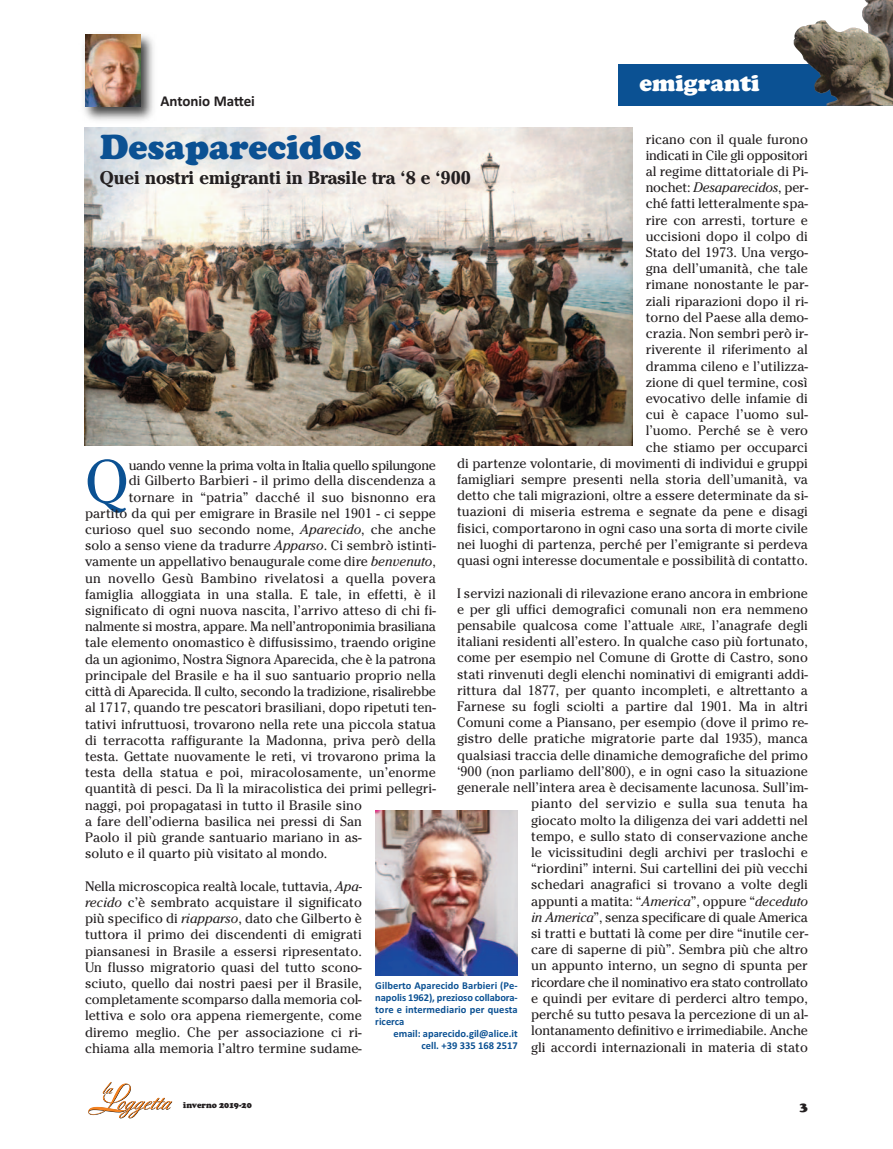
<style>
.page{position:relative;width:893px;height:1149px;background:#fff}
.page>*{position:absolute;margin:0;border:0;box-sizing:border-box;transform-origin:0 0}
.t1{font:59.1px "Cheltenham S Si";color:#0b5193}
.t2{font:900 36px "Cooper";color:#0b5193}
.t3{font:900 24px "Cooper";color:#fff}
.t4{font:700 18px "Cheltenham S Si";color:#231f20}
.t5{font:700 15px "Calibri";color:#231f20}
.t6{font:13.5px/16.2px "Cheltenham S Si";color:#231f20;text-align:right}
.t7{font:13.5px "Cheltenham S Si";letter-spacing:-.02em;color:#231f20}
.t8{font:13.5px "Cheltenham S Si";letter-spacing:-.03em;color:#231f20}
.t9{font:13.5px "Cheltenham S Si";letter-spacing:.02em;color:#231f20}
.t10{font:900 13.5px "Cooper";color:#231f20}
.t11{font:700 10.5px/12px "Calibri";color:#0b5193;text-align:justify}
.t12{font:900 9px "Cooper";color:#231f20;scale:.95 1}
.s1{font-style:italic}
.s2{font-size:10.2px}
</style>
<div class="page">
<div style="left:618px;top:64px;width:275px;height:42px;background:#0b5193"></div>
<img style="left:793px;top:0;width:100px;height:106px">
<svg style="left:88px;top:1082px;width:84px;height:35px"></svg>
<img style="left:84px;top:34px;width:70px;height:87px">
<img style="left:85px;top:34px;width:55px;height:72px">
<img style="left:375px;top:810px;width:143px;height:165px">
<img style="left:84px;top:127px;width:548px;height:318px">
<p class="t3" style="left:639px;top:74px;width:122px">emigranti</p>
<p class="t5" style="left:160px;top:96px;width:96px">Antonio Mattei</p>
<p class="t2" style="left:100px;top:133px;width:263px">Desaparecidos</p>
<p class="t4" style="left:100px;top:171px;width:373px">Quei nostri emigranti in Brasile tra ‘8 e ‘900</p>
<p class="t6" style="left:457px;top:132px;width:353px">ricano con il quale furono<br>indicati in Cile gli oppositori<br>al regime dittatoriale di Pi-<br>nochet: <span class="s1">Desaparecidos</span>, per-<br>ché fatti letteralmente spa-<br>rire con arresti, torture e<br>uccisioni dopo il colpo di<br>Stato del 1973. Una vergo-<br>gna dell’umanità, che tale<br>rimane nonostante le par-<br>ziali riparazioni dopo il ri-<br>torno del Paese alla demo-<br>crazia. Non sembri però ir-<br>riverente il riferimento al<br>dramma cileno e l’utilizza-<br>zione di quel termine, così<br>evocativo delle infamie di<br>cui è capace l’uomo sul-<br>l’uomo. Perché se è vero<br>che stiamo per occuparci<br>di partenze volontarie, di movimenti di individui e gruppi famigliari sempre presenti nella storia dell’umanità, va detto che tali migrazioni, oltre a essere determinate da si&shy;tuazioni di miseria estrema e segnate da pene e disagi fisici, comportarono in ogni caso una sorta di morte civile nei luoghi di partenza, perché per l’emigrante si perdeva quasi ogni interesse documentale e possibilità di contatto.</p>
<p class="t6" style="left:457px;top:586px;width:353px">I servizi nazionali di rilevazione erano ancora in embrione e per gli uffici demografici comunali non era nemmeno pensabile qualcosa come l’attuale <span class="s2">AIRE</span>, l’anagrafe degli italiani residenti all’estero. In qualche caso più fortunato, come per esempio nel Comune di Grotte di Castro, sono stati rinvenuti degli elenchi nominativi di emigranti addi&shy;rittura dal 1877, per quanto incompleti, e altrettanto a Farnese su fogli sciolti a partire dal 1901. Ma in altri Comuni come a Piansano, per esempio (dove il primo re&shy;gistro delle pratiche migratorie parte dal 1935), manca qualsiasi traccia delle dinamiche demografiche del primo ‘900 (non parliamo dell’800), e in ogni caso la situazione generale nell’intera area è decisamente lacunosa. Sull’im&shy;pianto del servizio e sulla sua tenuta ha<br>giocato molto la diligenza dei vari addetti nel<br>tempo, e sullo stato di conservazione anche<br>le vicissitudini degli archivi per traslochi e<br>“riordini” interni. Sui cartellini dei più vecchi<br>schedari anagrafici si trovano a volte degli<br>appunti a matita: “<span class="s1">America</span>”, oppure “<span class="s1">deceduto<br>in America</span>”, senza specificare di quale America<br>si tratti e buttati là come per dire “inutile cer-<br>care di saperne di più”. Sembra più che altro<br>un appunto interno, un segno di spunta per<br>ricordare che il nominativo era stato controllato<br>e quindi per evitare di perderci altro tempo,<br>perché su tutto pesava la percezione di un al&shy;lontanamento definitivo e irrimediabile. Anche<br>gli accordi internazionali in materia di stato</p>
<p class="t1" style="left:85px;top:460px;width:45px">Q</p>
<p class="t8" style="left:129px;top:460px;width:309px">uando venne la prima volta in Italia quello spilungone</p>
<p class="t6" style="left:129px;top:473px;width:309px">di Gilberto Barbieri - il primo della discendenza a</p>
<p class="t6" style="left:129px;top:490px;width:309px">tornare in “patria” dacché il suo bisnonno era</p>
<p class="t6" style="left:85px;top:506px;width:352px">partito da qui per emigrare in Brasile nel 1901 - ci seppe</p>
<p class="t6" style="left:85px;top:522px;width:352px">curioso quel suo secondo nome, <span class="s1">Aparecido</span>, che anche</p>
<p class="t6" style="left:85px;top:538px;width:352px">solo a senso viene da tradurre <span class="s1">Apparso</span>. Ci sembrò istinti-</p>
<p class="t6" style="left:85px;top:554px;width:352px">vamente un appellativo benaugurale come dire <span class="s1">benvenuto</span>,</p>
<p class="t9" style="left:85px;top:572px;width:352px">un novello Gesù Bambino rivelatosi a quella povera</p>
<p class="t6" style="left:85px;top:587px;width:352px">famiglia alloggiata in una stalla. E tale, in effetti, è il</p>
<p class="t6" style="left:85px;top:603px;width:352px">significato di ogni nuova nascita, l’arrivo atteso di chi fi-</p>
<p class="t7" style="left:85px;top:621px;width:352px">nalmente si mostra, appare. Ma nell’antroponimia brasiliana</p>
<p class="t6" style="left:85px;top:635px;width:352px">tale elemento onomastico è diffusissimo, traendo origine</p>
<p class="t6" style="left:85px;top:652px;width:352px">da un agionimo, Nostra Signora Aparecida, che è la patrona</p>
<p class="t6" style="left:85px;top:668px;width:352px">principale del Brasile e ha il suo santuario proprio nella</p>
<p class="t7" style="left:85px;top:686px;width:352px">città di Aparecida. Il culto, secondo la tradizione, risalirebbe</p>
<p class="t6" style="left:85px;top:700px;width:352px">al 1717, quando tre pescatori brasiliani, dopo ripetuti ten-</p>
<p class="t6" style="left:85px;top:716px;width:352px">tativi infruttuosi, trovarono nella rete una piccola statua</p>
<p class="t6" style="left:85px;top:733px;width:352px">di terracotta raffigurante la Madonna, priva però della</p>
<p class="t6" style="left:85px;top:749px;width:352px">testa. Gettate nuovamente le reti, vi trovarono prima la</p>
<p class="t6" style="left:85px;top:765px;width:352px">testa della statua e poi, miracolosamente, un’enorme</p>
<p class="t6" style="left:85px;top:781px;width:352px">quantità di pesci. Da lì la miracolistica dei primi pellegri-</p>
<p class="t6" style="left:85px;top:797px;width:278px">naggi, poi propagatasi in tutto il Brasile sino</p>
<p class="t6" style="left:85px;top:814px;width:278px">a fare dell’odierna basilica nei pressi di San</p>
<p class="t6" style="left:85px;top:830px;width:278px">Paolo il più grande santuario mariano in as-</p>
<p class="t6" style="left:85px;top:846px;width:244px">soluto e il quarto più visitato al mondo.</p>
<p class="t6" style="left:85px;top:878px;width:279px;text-align:justify">Nella microscopica realtà locale, tuttavia, <span class="s1">Apa&shy;recido</span> c’è sembrato acquistare il significato più specifico di <span class="s1">riapparso</span>, dato che Gilberto è tuttora il primo dei discendenti di emigrati piansanesi in Brasile a essersi ripresentato.<br>Un flusso migratorio quasi del tutto scono&shy;sciuto, quello dai nostri paesi per il Brasile, completamente scomparso dalla memoria col&shy;lettiva e solo ora appena riemergente, come diremo meglio. Che per associazione ci ri&shy;chiama alla memoria l’altro termine sudame-</p>
<p class="t11" style="left:375px;top:979px;width:144px">Gilberto Aparecido Barbieri (Pe&shy;napolis 1962), prezioso collabora&shy;tore e intermediario per questa ricerca</p>
<p class="t11" style="left:393px;top:1027px;width:126px">email: aparecido.gil@alice.it</p>
<p class="t11" style="left:421px;top:1039px;width:98px">cell. +39 335 168 2517</p>
<p class="t12" style="left:183px;top:1101px;width:74px">inverno 2019-20</p>
<p class="t10" style="left:800px;top:1101px;width:10px">3</p>
</div>
